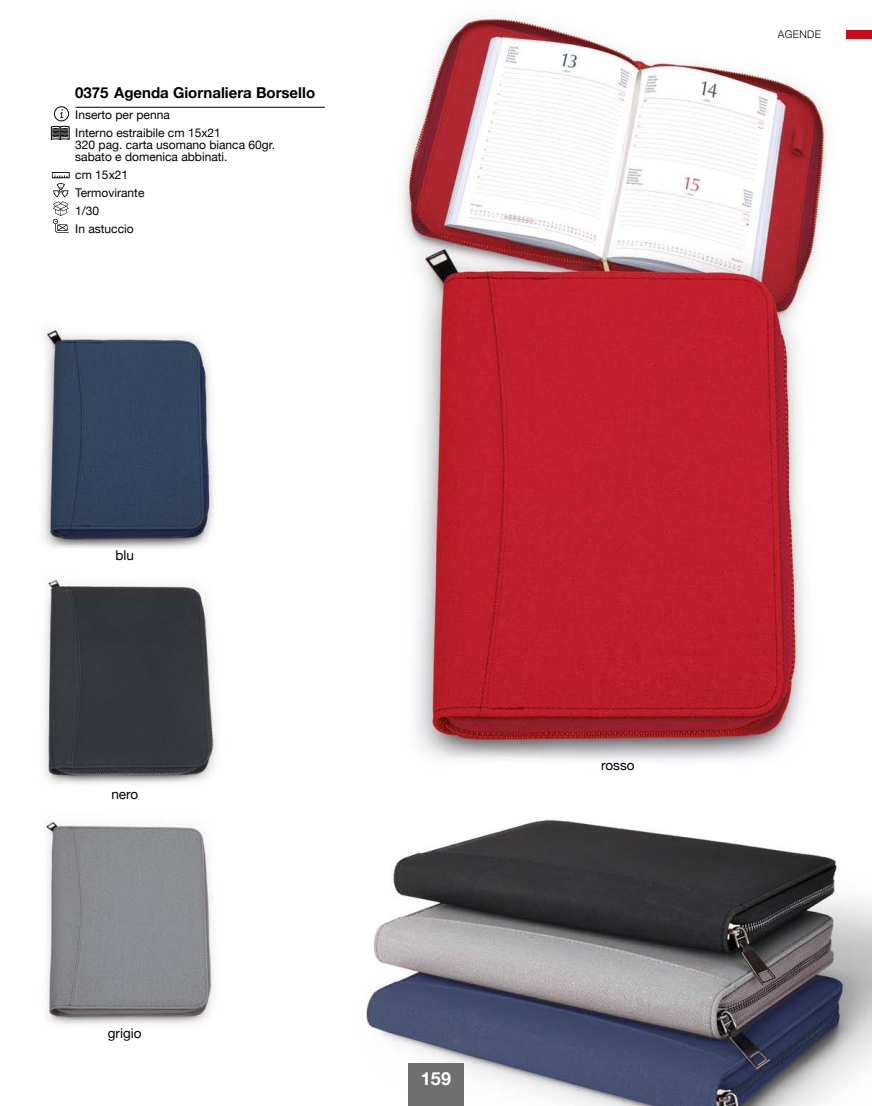
<style>
.page{position:relative;width:872px;height:1106px;background:#fff}
.page>*{position:absolute;margin:0;border:0;box-sizing:border-box;transform-origin:0 0}
.t1{font:700 18px "Helvetica Neue";color:#fff}
.t2{font:700 15px "Helvetica Neue";color:#000}
.t3{font:13.5px "Helvetica Neue";color:#000}
.t4{font:12px/18px "Helvetica Neue";color:#000}
.t5{font:300 10.5px "Helvetica Neue";letter-spacing:.03em;color:#000}
</style>
<div class="page">
<img style="left:43px;top:12px;width:829px;height:1094px">
<svg style="left:52px;top:172px;width:18px;height:61px"></svg>
<hr style="left:75px;top:107px;width:250px;height:1px;background:#000">
<svg style="left:51px;top:106px;width:19px;height:34px"></svg>
<div style="left:846px;top:30px;width:26px;height:8px;background:#c90b1c"></div>
<div style="left:408px;top:1063px;width:55px;height:43px;background:#706f6f"></div>
<p class="t2" style="left:75px;top:81px;width:241px">0375 Agenda Giornaliera Borsello</p>
<p class="t4" style="left:75px;top:106px;width:147px">Inserto per penna<br>Interno estraibile cm 15x21</p>
<p class="t4" style="left:75px;top:139px;width:201px;line-height:12px">320 pag. carta usomano bianca 60gr. sabato e domenica abbinati.</p>
<p class="t4" style="left:75px;top:166px;width:71px">cm 15x21<br>Termovirante<br>1/30<br>In astuccio</p>
<p class="t3" style="left:115px;top:545px;width:20px">blu</p>
<p class="t3" style="left:111px;top:784px;width:28px">nero</p>
<p class="t3" style="left:108px;top:1023px;width:35px">grigio</p>
<h1 class="t1" style="left:421px;top:1064px;width:32px">159</h1>
<p class="t5" style="left:778px;top:26px;width:45px">AGENDE</p>
<p class="t3" style="left:601px;top:755px;width:35px">rosso</p>
</div>
